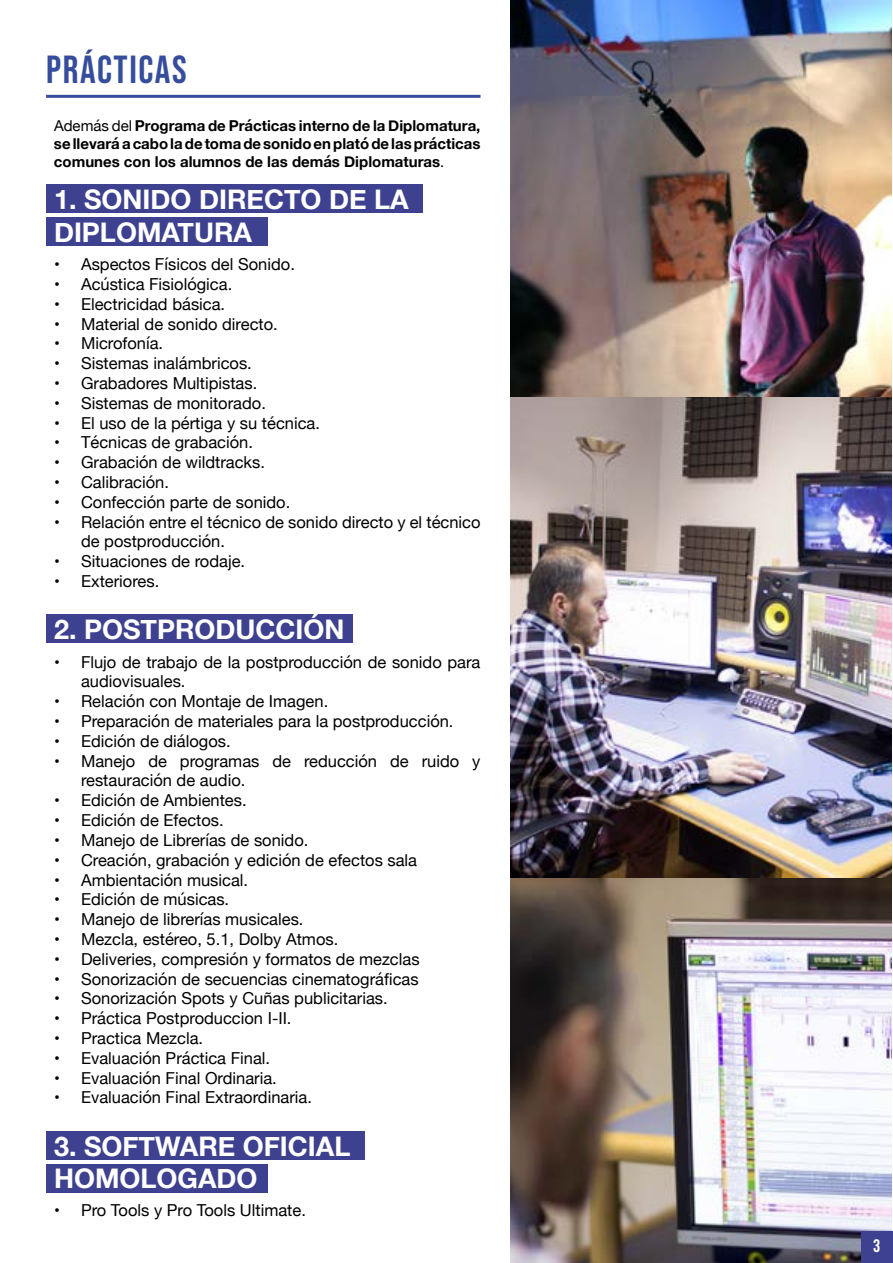
<style>
.page{position:relative;width:893px;height:1263px;background:#fff}
.page>*{position:absolute;margin:0;border:0;box-sizing:border-box;transform-origin:0 0}
.t1{font:39px "Bebas Neue";letter-spacing:.04em;color:#354d9c}
.t2{font:700 27px/32.4px "Helvetica Neue";color:#fff}
.t3{font:18px "Bebas Neue";color:#fff}
.t4{font:16.5px/19.8px "Helvetica Neue";color:#000}
.t5{font:700 15px/18px "Helvetica Neue";color:#000;text-align:justify}
.s1{font-weight:400}
</style>
<div class="page">
<div style="left:46px;top:1164px;width:221px;height:28px;background:#3d418f"></div>
<div style="left:46px;top:1131px;width:318px;height:28px;background:#3d418f"></div>
<img style="left:510px;top:877px;width:382px;height:385px">
<div style="left:46px;top:184px;width:376px;height:28px;background:#3d418f"></div>
<div style="left:46px;top:614px;width:307px;height:28px;background:#3d418f"></div>
<div style="left:46px;top:217px;width:221px;height:29px;background:#3d418f"></div>
<div style="left:861px;top:1231px;width:32px;height:31px;background:#3d418f"></div>
<hr style="left:46px;top:95px;width:434px;height:3px;background:#354d9c">
<img style="left:510px;top:0;width:382px;height:398px">
<img style="left:510px;top:398px;width:382px;height:479px">
<h1 class="t1" style="left:46px;top:48px;width:142px">PRÁCTICAS</h1>
<p class="t5" style="left:54px;top:117px;width:428px"><span class="s1">Además del</span> Programa de Prácticas interno de la Diplomatura, se llevará a cabo la de toma de sonido en plató de las prácticas comunes con los alumnos de las demás Diplomaturas<span class="s1">.</span></p>
<h2 class="t2" style="left:54px;top:184px;width:356px">1. SONIDO DIRECTO DE LA<br>DIPLOMATURA</h2>
<p class="t4" style="left:54px;top:255px;width:242px">• Aspectos Físicos del Sonido.</p>
<p class="t4" style="left:54px;top:275px;width:180px">• Acústica Fisiológica.</p>
<p class="t4" style="left:54px;top:295px;width:173px">• Electricidad básica.</p>
<p class="t4" style="left:54px;top:315px;width:225px">• Material de sonido directo.</p>
<p class="t4" style="left:54px;top:334px;width:111px">• Microfonía.</p>
<p class="t4" style="left:54px;top:354px;width:199px">• Sistemas inalámbricos.</p>
<p class="t4" style="left:54px;top:374px;width:205px">• Grabadores Multipistas.</p>
<p class="t4" style="left:54px;top:394px;width:213px">• Sistemas de monitorado.</p>
<p class="t4" style="left:54px;top:414px;width:267px">• El uso de la pértiga y su técnica.</p>
<p class="t4" style="left:54px;top:433px;width:201px">• Técnicas de grabación.</p>
<p class="t4" style="left:54px;top:453px;width:212px">• Grabación de wildtracks.</p>
<p class="t4" style="left:54px;top:473px;width:116px">• Calibración.</p>
<p class="t4" style="left:54px;top:493px;width:238px">• Confección parte de sonido.</p>
<p class="t4" style="left:81px;top:513px;width:401px;text-indent:-27px">• Relación entre el técnico de sonido directo y el técnico de postproducción.</p>
<p class="t4" style="left:54px;top:552px;width:193px">• Situaciones de rodaje.</p>
<p class="t4" style="left:54px;top:572px;width:107px">• Exteriores.</p>
<h2 class="t2" style="left:54px;top:614px;width:292px">2. POSTPRODUCCIÓN</h2>
<p class="t4" style="left:81px;top:653px;width:401px;text-indent:-27px">• Flujo de trabajo de la postproducción de sonido para audiovisuales.</p>
<p class="t4" style="left:54px;top:692px;width:276px">• Relación con Montaje de Imagen.</p>
<p class="t4" style="left:54px;top:712px;width:401px">• Preparación de materiales para la postproducción.</p>
<p class="t4" style="left:54px;top:732px;width:178px">• Edición de diálogos.</p>
<p class="t4" style="left:81px;top:752px;width:401px;text-indent:-27px">• Manejo de programas de reducción de ruido y restauración de audio.</p>
<p class="t4" style="left:54px;top:791px;width:194px">• Edición de Ambientes.</p>
<p class="t4" style="left:54px;top:811px;width:171px">• Edición de Efectos.</p>
<p class="t4" style="left:54px;top:831px;width:256px">• Manejo de Librerías de sonido.</p>
<p class="t4" style="left:54px;top:851px;width:365px">• Creación, grabación y edición de efectos sala</p>
<p class="t4" style="left:54px;top:871px;width:196px">• Ambientación musical.</p>
<p class="t4" style="left:54px;top:890px;width:177px">• Edición de músicas.</p>
<p class="t4" style="left:54px;top:910px;width:251px">• Manejo de librerías musicales.</p>
<p class="t4" style="left:54px;top:930px;width:286px">• Mezcla, estéreo, 5.1, Dolby Atmos.</p>
<p class="t4" style="left:54px;top:950px;width:367px">• Deliveries, compresión y formatos de mezclas</p>
<p class="t4" style="left:54px;top:970px;width:366px">• Sonorización de secuencias cinematográficas</p>
<p class="t4" style="left:54px;top:989px;width:335px">• Sonorización Spots y Cuñas publicitarias.</p>
<p class="t4" style="left:54px;top:1009px;width:239px">• Práctica Postproduccion I-II.</p>
<p class="t4" style="left:54px;top:1029px;width:151px">• Practica Mezcla.</p>
<p class="t4" style="left:54px;top:1049px;width:218px">• Evaluación Práctica Final.</p>
<p class="t4" style="left:54px;top:1069px;width:224px">• Evaluación Final Ordinaria.</p>
<p class="t4" style="left:54px;top:1088px;width:259px">• Evaluación Final Extraordinaria.</p>
<h2 class="t2" style="left:54px;top:1130px;width:298px">3. SOFTWARE OFICIAL<br>HOMOLOGADO</h2>
<p class="t4" style="left:54px;top:1201px;width:253px">• Pro Tools y Pro Tools Ultimate.</p>
<p class="t3" style="left:873px;top:1235px;width:9px">3</p>
</div>
